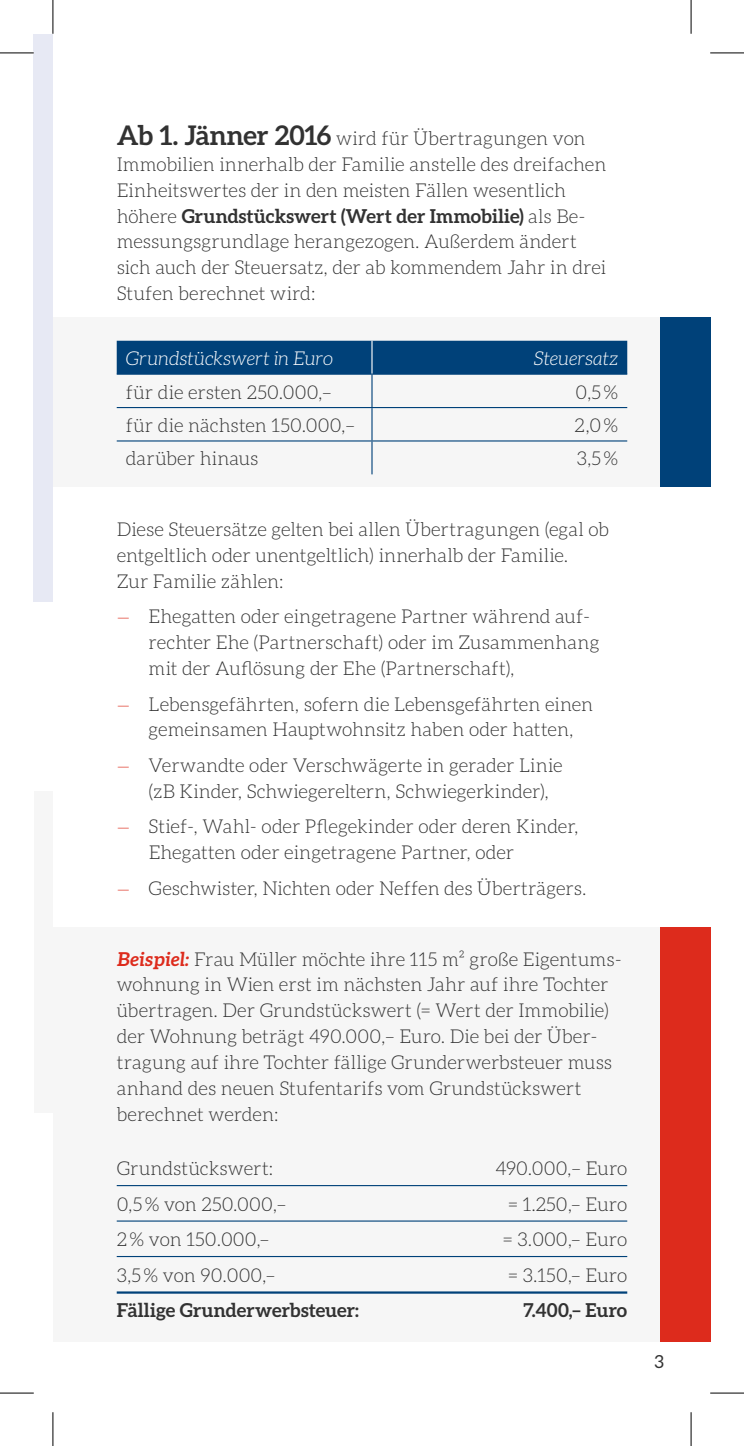
<style>
.page{position:relative;width:744px;height:1446px;background:#fff}
.page>*{position:absolute;margin:0;border:0;box-sizing:border-box;transform-origin:0 0}
.t1{font:300 19.12px/25.9px "Aleo";color:#323232}
.t2{font:700 19.12px "Aleo";letter-spacing:.01em;color:#323232}
.t3{font:italic 300 19.12px "Aleo";color:#fff}
.t4{font:18px "Aleo";color:#323232}
.s1{font-weight:700;font-size:27px}
.s2{font-weight:700}
.s3{font-size:16.88px;color:#dd2b1c}
.s4{font-weight:700;font-style:italic;color:#dd2b1c}
</style>
<div class="page">
<div style="left:34px;top:34px;width:19px;height:567px;background:#e7e9f4"></div>
<div style="left:34px;top:791px;width:18px;height:321px;background:#f6f6f6"></div>
<div style="left:659px;top:927px;width:51px;height:414px;background:#dd2b1c"></div>
<div style="left:53px;top:927px;width:606px;height:414px;background:#f6f6f6"></div>
<div style="left:659px;top:318px;width:51px;height:169px;background:#004179"></div>
<div style="left:53px;top:318px;width:606px;height:169px;background:#f6f6f6"></div>
<hr style="left:117px;top:1184px;width:510px;height:1px;background:#004179">
<hr style="left:117px;top:1220px;width:510px;height:1px;background:#004179">
<hr style="left:117px;top:1255px;width:510px;height:1px;background:#004179">
<hr style="left:117px;top:1291px;width:510px;height:2px;background:#004179">
<div style="left:117px;top:341px;width:510px;height:32px;background:#004179"></div>
<hr style="left:117px;top:373px;width:255px;height:1px;background:#004179">
<hr style="left:372px;top:373px;width:255px;height:1px;background:#004179">
<hr style="left:371px;top:374px;width:1px;height:33px;background:#004179">
<hr style="left:117px;top:407px;width:255px;height:1px;background:#004179">
<hr style="left:372px;top:407px;width:255px;height:1px;background:#004179">
<hr style="left:371px;top:408px;width:1px;height:32px;background:#004179">
<hr style="left:117px;top:440px;width:255px;height:1px;background:#004179">
<hr style="left:372px;top:440px;width:255px;height:1px;background:#004179">
<hr style="left:371px;top:441px;width:1px;height:33px;background:#004179">
<hr style="left:371px;top:341px;width:1px;height:32px;background:#fff">
<hr style="left:0;top:53px;width:34px;height:1px;background:#000">
<hr style="left:710px;top:53px;width:34px;height:1px;background:#000">
<hr style="left:0;top:1392px;width:34px;height:1px;background:#000">
<hr style="left:710px;top:1392px;width:34px;height:1px;background:#000">
<hr style="left:53px;top:0;width:1px;height:34px;background:#000">
<hr style="left:53px;top:1411px;width:1px;height:34px;background:#000">
<hr style="left:690px;top:0;width:1px;height:34px;background:#000">
<hr style="left:690px;top:1411px;width:1px;height:34px;background:#000">
<p class="t1" style="left:117px;top:125px;width:491px"><span class="s1">Ab 1. Jänner 2016</span> wird für Übertragungen von Immobilien innerhalb der Familie anstelle des dreifachen Einheitswertes der in den meisten Fällen wesentlich höhere <span class="s2">Grundstückswert (Wert der Immobilie)</span> als Be&shy;messungsgrundlage herangezogen. Außerdem ändert sich auch der Steuersatz, der ab kommendem Jahr in drei Stufen berechnet wird:</p>
<p class="t3" style="left:126px;top:348px;width:209px">Grundstückswert in Euro</p>
<p class="t3" style="left:533px;top:348px;width:86px">Steuersatz</p>
<p class="t1" style="left:126px;top:379px;width:208px">für die ersten 250.000,–</p>
<p class="t1" style="left:575px;top:379px;width:44px">0,5%</p>
<p class="t1" style="left:126px;top:412px;width:231px">für die nächsten 150.000,–</p>
<p class="t1" style="left:574px;top:412px;width:45px">2,0%</p>
<p class="t1" style="left:126px;top:445px;width:134px">darüber hinaus</p>
<p class="t1" style="left:576px;top:445px;width:43px">3,5%</p>
<p class="t1" style="left:117px;top:516px;width:493px">Diese Steuersätze gelten bei allen Übertragungen (egal ob entgeltlich oder unentgeltlich) innerhalb der Familie.<br>Zur Familie zählen:</p>
<p class="t1" style="left:149px;top:603px;width:452px;text-indent:-32px"><span class="s3">—</span> Ehegatten oder eingetragene Partner während auf&shy;rechter Ehe (Partnerschaft) oder im Zusammenhang mit der Auflösung der Ehe (Partnerschaft),</p>
<p class="t1" style="left:149px;top:690px;width:446px;text-indent:-32px"><span class="s3">—</span> Lebensgefährten, sofern die Lebensgefährten einen gemeinsamen Hauptwohnsitz haben oder hatten,</p>
<p class="t1" style="left:149px;top:752px;width:415px;text-indent:-32px"><span class="s3">—</span> Verwandte oder Verschwägerte in gerader Linie (zB Kinder, Schwiegereltern, Schwiegerkinder),</p>
<p class="t1" style="left:149px;top:813px;width:431px;text-indent:-32px"><span class="s3">—</span> Stief-, Wahl- oder Pflegekinder oder deren Kinder,<br>Ehegatten oder eingetragene Partner, oder</p>
<p class="t1" style="left:117px;top:874px;width:471px"><span class="s3">—</span> Geschwister, Nichten oder Neffen des Überträgers.</p>
<p class="t1" style="left:117px;top:945px;width:506px"><span class="s4">Beispiel:</span> Frau Müller möchte ihre 115 m² große Eigentums&shy;wohnung in Wien erst im nächsten Jahr auf ihre Tochter übertragen. Der Grundstückswert (= Wert der Immobilie) der Wohnung beträgt 490.000,– Euro. Die bei der Über&shy;tragung auf ihre Tochter fällige Grunderwerbsteuer muss anhand des neuen Stufentarifs vom Grundstückswert berechnet werden:</p>
<p class="t1" style="left:117px;top:1155px;width:158px">Grundstückswert:</p>
<p class="t1" style="left:495px;top:1155px;width:133px">490.000,– Euro</p>
<p class="t1" style="left:117px;top:1190px;width:171px">0,5% von 250.000,–</p>
<p class="t1" style="left:507px;top:1190px;width:121px">= 1.250,– Euro</p>
<p class="t1" style="left:117px;top:1226px;width:154px">2% von 150.000,–</p>
<p class="t1" style="left:502px;top:1226px;width:126px">= 3.000,– Euro</p>
<p class="t1" style="left:117px;top:1261px;width:160px">3,5% von 90.000,–</p>
<p class="t1" style="left:507px;top:1261px;width:121px">= 3.150,– Euro</p>
<p class="t2" style="left:117px;top:1299px;width:244px">Fällige Grunderwerbsteuer:</p>
<p class="t2" style="left:523px;top:1299px;width:105px">7.400,– Euro</p>
<p class="t4" style="left:654px;top:1351px;width:11px">3</p>
</div>
